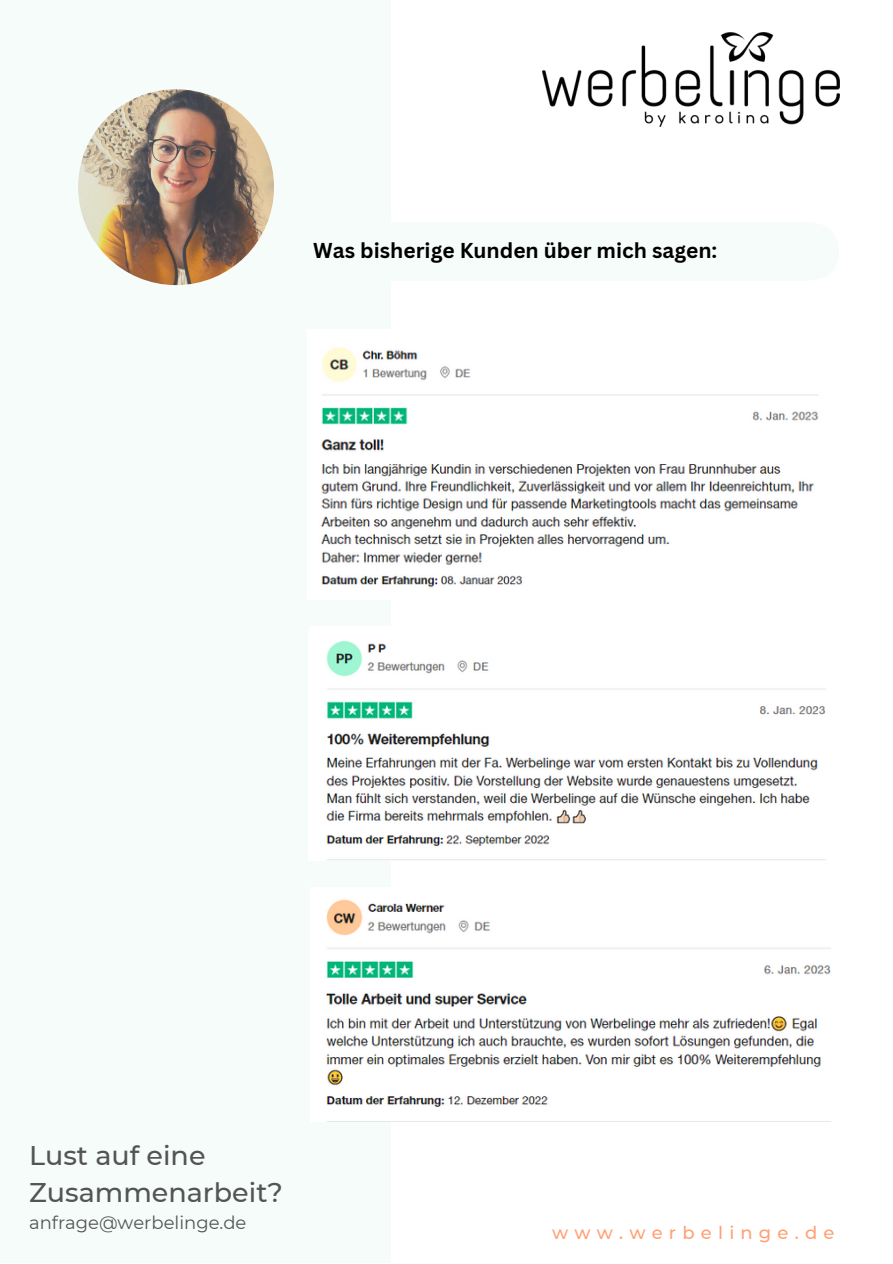
<style>
.page{position:relative;width:893px;height:1264px;background:#fff}
.page>*{position:absolute;margin:0;border:0;box-sizing:border-box;transform-origin:0 0}
.t1{font:500 27px "Montserrat";color:#545454}
.t2{font:700 21px "Canva Sans";color:#000}
.t3{font:18px "Montserrat";color:#545454}
.t4{font:500 18px "Montserrat";letter-spacing:.345em;color:#ffa175}
</style>
<div class="page">
<div style="left:0;top:0;width:391px;height:1262px;background:#f6fcf9"></div>
<img style="left:78px;top:89px;width:196px;height:196px;border-radius:50%">
<img style="left:542px;top:33px;width:297px;height:93px">
<img style="left:321px;top:347px;width:498px;height:241px">
<img style="left:326px;top:641px;width:500px;height:219px">
<img style="left:326px;top:899px;width:505px;height:208px">
<p class="t2" style="left:313px;top:236px;width:405px">Was bisherige Kunden über mich sagen:</p>
<p class="t1" style="left:29px;top:1138px;width:178px">Lust auf eine</p>
<p class="t1" style="left:29px;top:1175px;width:255px">Zusammenarbeit?</p>
<p class="t3" style="left:29px;top:1211px;width:219px">anfrage@werbelinge.de</p>
<p class="t4" style="left:552px;top:1221px;width:284px">www.werbelinge.de</p>
</div>
